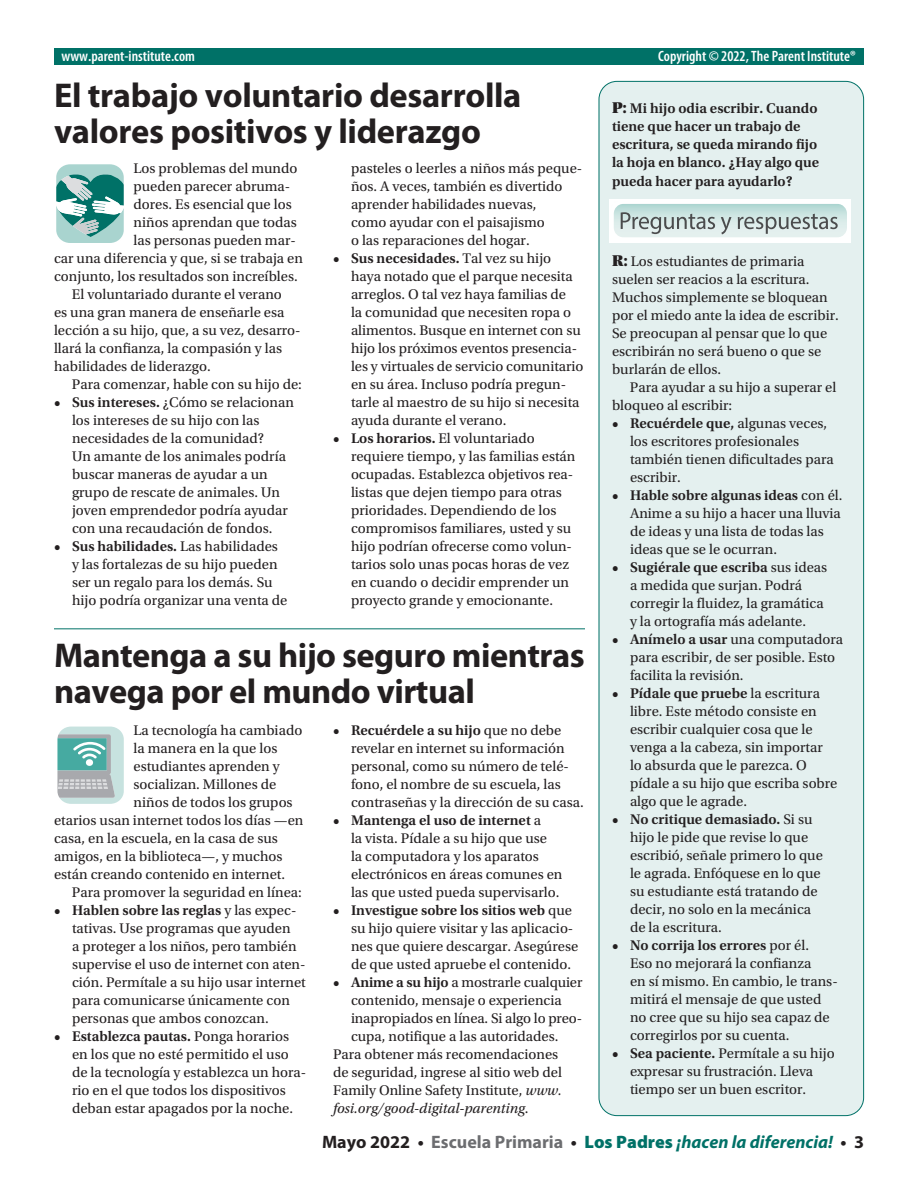
<style>
.page{position:relative;width:918px;height:1188px;background:#fff}
.page>*{position:absolute;margin:0;border:0;box-sizing:border-box;transform-origin:0 0}
.t1{font:700 34.5px/36px "Myriad Pro";letter-spacing:-.01em;color:#231f20}
.t2{font:italic 700 18px "Myriad Pro";color:#007167}
.t3{font:600 condensed 15px "Myriad Pro";color:#fff}
.t4{font:14.7px/18px "Utopia Std";color:#231f20}
.t5{font:600 14.7px/18px "Utopia Std";color:#231f20}
.t6{font:italic 14.7px "Utopia Std";color:#231f20}
.s1{font-family:"Utopia Std Black Headline";font-weight:400;font-size:16.5px}
.s2{font-weight:600}
.s3{font-family:"Utopia Std Black Headline";font-size:16.5px}
.s4{font-style:italic}
.s5{font-style:normal}
.s6{font-style:normal;color:#231f20}
.s7{font-style:normal;color:#6c6d70}
.s8{font-weight:900;font-style:normal}
</style>
<div class="page">
<div style="left:599px;top:81px;width:265px;height:1035px;background:#e4f0ef;border-radius:18px"></div>
<div style="left:54px;top:49px;width:810px;height:16px;background:#007167"></div>
<svg style="left:57px;top:726px;width:67px;height:78px;background:#a3c5c3"></svg>
<svg style="left:56px;top:164px;width:68px;height:79px;background:#80b8b3"></svg>
<hr style="left:54px;top:628px;width:531px;height:1px;background:#007167">
<svg style="left:610px;top:200px;width:241px;height:42px"></svg>
<p class="t3" style="left:62px;top:46px;width:135px">www.parent-institute.com</p>
<p class="t3" style="left:658px;top:46px;width:199px">Copyright © 2022, The Parent Institute®</p>
<h1 class="t1" style="left:54px;top:76px;width:469px">El trabajo voluntario desarrolla valores positivos y liderazgo</h1>
<p class="t5" style="left:612px;top:99px;width:209px"><span class="s1">P:</span> Mi hijo odia escribir. Cuando tiene que hacer un trabajo de escritura, se queda mirando fijo la hoja en blanco. ¿Hay algo que</p>
<p class="t5" style="left:612px;top:173px;width:182px">pueda hacer para ayudarlo?</p>
<p class="t4" style="left:351px;top:159px;width:233px">pasteles o leerles a niños más peque&shy;ños. A veces, también es divertido aprender habilidades nuevas,<br>como ayudar con el paisajismo<br>o las reparaciones del hogar.</p>
<p class="t4" style="left:351px;top:249px;width:234px;text-indent:-18px"><span class="s2">• Sus necesidades.</span> Tal vez su hijo haya notado que el parque necesita arreglos. O tal vez haya familias de<br>la comunidad que necesiten ropa o alimentos. Busque en internet con su hijo los próximos eventos presencia&shy;les y virtuales de servicio comunitario en su área. Incluso podría pregun&shy;tarle al maestro de su hijo si necesita ayuda durante el verano.</p>
<p class="t4" style="left:351px;top:429px;width:226px;text-indent:-18px"><span class="s2">• Los horarios.</span> El voluntariado requiere tiempo, y las familias están ocupadas. Establezca objetivos rea&shy;listas que dejen tiempo para otras prioridades. Dependiendo de los compromisos familiares, usted y su hijo podrían ofrecerse como volun&shy;tarios solo unas pocas horas de vez en cuando o decidir emprender un proyecto grande y emocionante.</p>
<p class="t4" style="left:134px;top:159px;width:166px">Los problemas del mundo</p>
<p class="t4" style="left:134px;top:177px;width:158px">pueden parecer abruma-</p>
<p class="t4" style="left:134px;top:195px;width:160px">dores. Es esencial que los</p>
<p class="t4" style="left:134px;top:213px;width:165px">niños aprendan que todas</p>
<p class="t4" style="left:134px;top:231px;width:164px">las personas pueden mar-</p>
<p class="t4" style="left:54px;top:249px;width:251px">car una diferencia y que, si se trabaja en</p>
<p class="t4" style="left:54px;top:267px;width:245px">conjunto, los resultados son increíbles.</p>
<p class="t4" style="left:72px;top:285px;width:211px">El voluntariado durante el verano</p>
<p class="t4" style="left:54px;top:303px;width:232px">es una gran manera de enseñarle esa</p>
<p class="t4" style="left:54px;top:321px;width:248px">lección a su hijo, que, a su vez, desarro-</p>
<p class="t4" style="left:54px;top:339px;width:230px">llará la confianza, la compasión y las</p>
<p class="t4" style="left:54px;top:357px;width:158px">habilidades de liderazgo.</p>
<p class="t4" style="left:72px;top:375px;width:231px">Para comenzar, hable con su hijo de:</p>
<p class="t4" style="left:72px;top:393px;width:224px;text-indent:-18px"><span class="s2">• Sus intereses.</span> ¿Cómo se relacionan los intereses de su hijo con las necesidades de la comunidad?<br>Un amante de los animales podría buscar maneras de ayudar a un grupo de rescate de animales. Un joven emprendedor podría ayudar con una recaudación de fondos.</p>
<p class="t4" style="left:72px;top:537px;width:217px;text-indent:-18px"><span class="s2">• Sus habilidades.</span> Las habilidades y las fortalezas de su hijo pueden ser un regalo para los demás. Su hijo podría organizar una venta de</p>
<p class="t4" style="left:612px;top:252px;width:228px"><span class="s3">R:</span> Los estudiantes de primaria suelen ser reacios a la escritura.<br>Muchos simplemente se bloquean por el miedo ante la idea de escribir.<br>Se preocupan al pensar que lo que escribirán no será bueno o que se burlarán de ellos.</p>
<p class="t4" style="left:612px;top:378px;width:226px;text-indent:18px">Para ayudar a su hijo a superar el bloqueo al escribir:</p>
<p class="t4" style="left:630px;top:414px;width:205px;text-indent:-18px"><span class="s2">• Recuérdele que,</span> algunas veces, los escritores profesionales también tienen dificultades para escribir.</p>
<p class="t4" style="left:630px;top:486px;width:214px;text-indent:-18px"><span class="s2">• Hable sobre algunas ideas</span> con él.<br>Anime a su hijo a hacer una lluvia de ideas y una lista de todas las ideas que se le ocurran.</p>
<p class="t4" style="left:630px;top:558px;width:199px;text-indent:-18px"><span class="s2">• Sugiérale que escriba</span> sus ideas a medida que surjan. Podrá corregir la fluidez, la gramática y la ortografía más adelante.</p>
<p class="t4" style="left:630px;top:630px;width:215px;text-indent:-18px"><span class="s2">• Anímelo a usar</span> una computadora para escribir, de ser posible. Esto facilita la revisión.</p>
<p class="t4" style="left:630px;top:684px;width:209px;text-indent:-18px"><span class="s2">• Pídale que pruebe</span> la escritura libre. Este método consiste en escribir cualquier cosa que le venga a la cabeza, sin importar lo absurda que le parezca. O pídale a su hijo que escriba sobre algo que le agrade.</p>
<p class="t4" style="left:630px;top:810px;width:194px;text-indent:-18px"><span class="s2">• No critique demasiado.</span> Si su hijo le pide que revise lo que escribió, señale primero lo que le agrada. Enfóquese en lo que su estudiante está tratando de decir, no solo en la mecánica de la escritura.</p>
<p class="t4" style="left:630px;top:936px;width:209px;text-indent:-18px"><span class="s2">• No corrija los errores</span> por él.<br>Eso no mejorará la confianza<br>en sí mismo. En cambio, le trans&shy;mitirá el mensaje de que usted no cree que su hijo sea capaz de corregirlos por su cuenta.</p>
<p class="t4" style="left:630px;top:1044px;width:206px;text-indent:-18px"><span class="s2">• Sea paciente.</span> Permítale a su hijo expresar su frustración. Lleva tiempo ser un buen escritor.</p>
<h1 class="t1" style="left:54px;top:637px;width:532px">Mantenga a su hijo seguro mientras navega por el mundo virtual</h1>
<p class="t4" style="left:351px;top:722px;width:234px;text-indent:-18px"><span class="s2">• Recuérdele a su hijo</span> que no debe revelar en internet su información personal, como su número de telé&shy;fono, el nombre de su escuela, las contraseñas y la dirección de su casa.</p>
<p class="t4" style="left:351px;top:812px;width:213px;text-indent:-18px"><span class="s2">• Mantenga el uso de internet</span> a<br>la vista. Pídale a su hijo que use<br>la computadora y los aparatos electrónicos en áreas comunes en las que usted pueda supervisarlo.</p>
<p class="t4" style="left:351px;top:902px;width:229px;text-indent:-18px"><span class="s2">• Investigue sobre los sitios web</span> que su hijo quiere visitar y las aplicacio&shy;nes que quiere descargar. Asegúrese de que usted apruebe el contenido.</p>
<p class="t4" style="left:333px;top:974px;width:251px"><span class="s2">• Anime a su hijo</span> a mostrarle cualquier</p>
<p class="t4" style="left:351px;top:992px;width:212px">contenido, mensaje o experiencia</p>
<p class="t4" style="left:351px;top:1010px;width:233px">inapropiados en línea. Si algo lo preo-</p>
<p class="t4" style="left:351px;top:1028px;width:209px">cupa, notifique a las autoridades.</p>
<p class="t4" style="left:333px;top:1046px;width:227px">Para obtener más recomendaciones</p>
<p class="t4" style="left:333px;top:1064px;width:230px">de seguridad, ingrese al sitio web del</p>
<p class="t4" style="left:333px;top:1082px;width:230px">Family Online Safety Institute, <span class="s4">www.</span></p>
<p class="t6" style="left:333px;top:1100px;width:197px">fosi.org/good-digital-parenting<span class="s5">.</span></p>
<p class="t4" style="left:134px;top:722px;width:170px">La tecnología ha cambiado</p>
<p class="t4" style="left:134px;top:740px;width:145px">la manera en la que los</p>
<p class="t4" style="left:134px;top:758px;width:148px">estudiantes aprenden y</p>
<p class="t4" style="left:134px;top:776px;width:144px">socializan. Millones de</p>
<p class="t4" style="left:134px;top:794px;width:161px">niños de todos los grupos</p>
<p class="t4" style="left:54px;top:812px;width:251px">etarios usan internet todos los días —en</p>
<p class="t4" style="left:54px;top:830px;width:225px">casa, en la escuela, en la casa de sus</p>
<p class="t4" style="left:54px;top:848px;width:230px">amigos, en la biblioteca—, y muchos</p>
<p class="t4" style="left:54px;top:866px;width:233px">están creando contenido en internet.</p>
<p class="t4" style="left:72px;top:884px;width:231px">Para promover la seguridad en línea:</p>
<p class="t4" style="left:72px;top:902px;width:235px;text-indent:-18px"><span class="s2">• Hablen sobre las reglas</span> y las expec&shy;tativas. Use programas que ayuden<br>a proteger a los niños, pero también supervise el uso de internet con aten&shy;ción. Permítale a su hijo usar internet para comunicarse únicamente con personas que ambos conozcan.</p>
<p class="t4" style="left:72px;top:1028px;width:236px;text-indent:-18px"><span class="s2">• Establezca pautas.</span> Ponga horarios en los que no esté permitido el uso de la tecnología y establezca un hora&shy;rio en el que todos los dispositivos deban estar apagados por la noche.</p>
<p class="t2" style="left:322px;top:1130px;width:543px"><span class="s6">Mayo 2022 •</span> <span class="s7">Escuela Primaria</span> <span class="s6">•</span> <span class="s8">Los Padres</span> ¡hacen la diferencia! <span class="s6">• 3</span></p>
</div>
